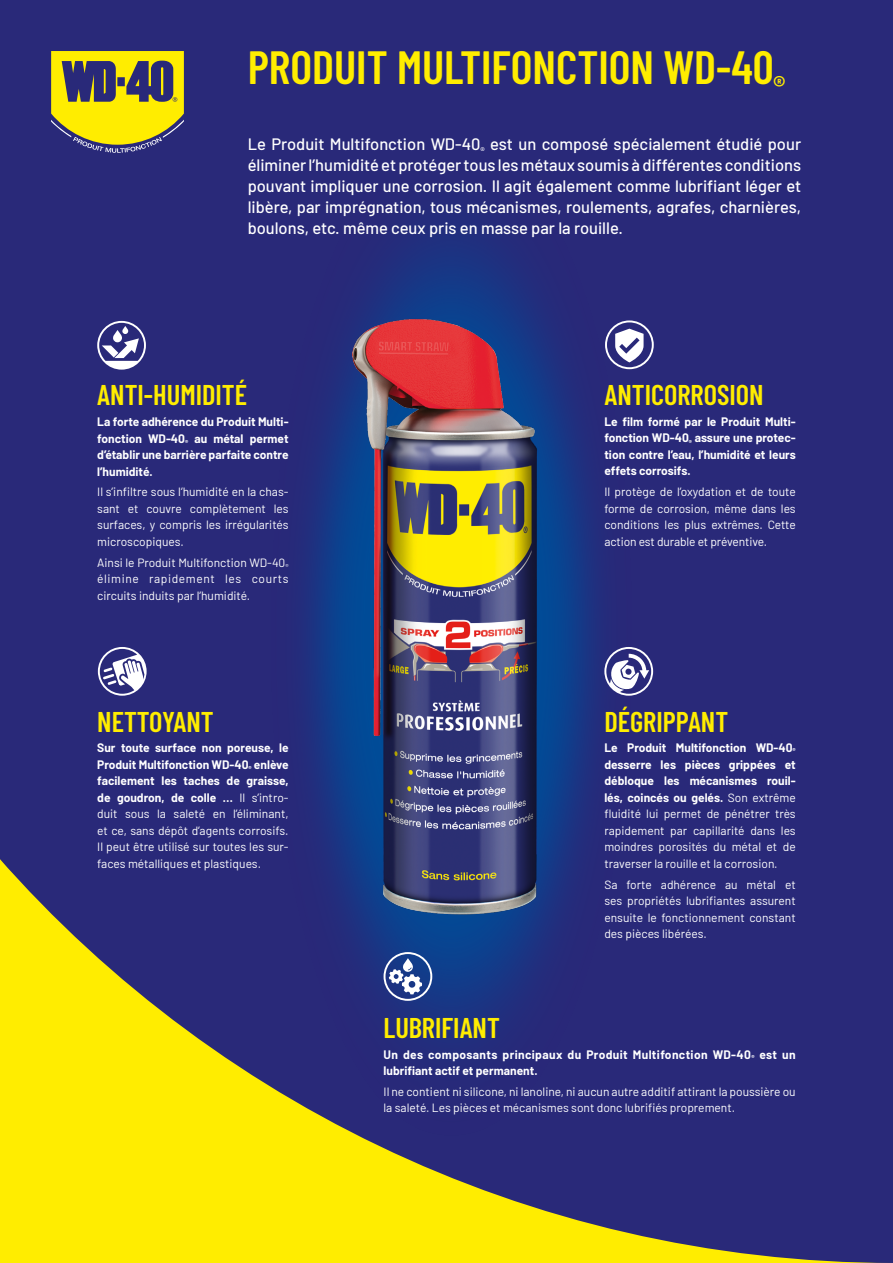
<style>
.page{position:relative;width:893px;height:1263px;background:#292979}
.page>*{position:absolute;margin:0;border:0;box-sizing:border-box;transform-origin:0 0}
.t1{font:600 46.5px "Barlow Condensed";color:#ffed00}
.t2{font:600 28.5px "Barlow Condensed";color:#ffed00}
.t3{font:500 16.5px/21px "Barlow";color:#fff;text-align:justify}
.t4{font:12px/16.5px "Barlow";color:#fff;text-align:justify}
.t5{font:700 12px/16.5px "Barlow";color:#fff;text-align:justify}
.t6{font:700 12px/16.5px "Barlow";letter-spacing:.03em;color:#fff}
.s1{font-weight:700}
</style>
<div class="page">
<img style="left:309px;top:244px;width:345px;height:587px">
<svg style="left:0;top:831px;width:886px;height:432px"></svg>
<svg style="left:97px;top:321px;width:49px;height:49px"></svg>
<svg style="left:604px;top:647px;width:49px;height:49px"></svg>
<svg style="left:605px;top:320px;width:49px;height:49px"></svg>
<svg style="left:98px;top:647px;width:49px;height:49px"></svg>
<img style="left:343px;top:309px;width:202px;height:631px">
<svg style="left:51px;top:51px;width:133px;height:102px"></svg>
<svg style="left:384px;top:952px;width:48px;height:49px"></svg>
<h1 class="t1" style="left:248px;top:34px;width:539px">PRODUIT MULTIFONCTION WD-40<sub>®</sub></h1>
<p class="t3" style="left:248px;top:132px;width:555px">Le Produit Multifonction WD-40<sub>®</sub> est un composé spécialement étudié pour éliminer l’humidité et protéger tous les métaux soumis à différentes conditions pouvant impliquer une corrosion. Il agit également comme lubrifiant léger et libère, par imprégnation, tous mécanismes, roulements, agrafes, charnières, boulons, etc. même ceux pris en masse par la rouille.</p>
<h2 class="t2" style="left:97px;top:375px;width:152px">ANTI-HUMIDITÉ</h2>
<p class="t5" style="left:97px;top:412px;width:193px">La forte adhérence du Produit Multi&shy;fonction WD-40<sub>®</sub> au métal permet d’établir une barrière parfaite contre l’humidité.</p>
<p class="t4" style="left:97px;top:483px;width:193px">Il s’infiltre sous l’humidité en la chas&shy;sant et couvre complètement les surfaces, y compris les irrégularités microscopiques.</p>
<p class="t4" style="left:97px;top:553px;width:193px">Ainsi le Produit Multifonction WD-40<sub>® </sub>élimine rapidement les courts circuits induits par l’humidité.</p>
<h2 class="t2" style="left:97px;top:701px;width:118px">NETTOYANT</h2>
<p class="t4" style="left:97px;top:739px;width:193px"><span class="s1">Sur toute surface non poreuse, le Produit Multifonction WD-40</span><sub>®</sub> <span class="s1">enlève facilement les taches de graisse, de goudron, de colle …</span> Il s’intro&shy;duit sous la saleté en l’éliminant, et ce, sans dépôt d’agents corrosifs.<br>Il peut être utilisé sur toutes les sur&shy;faces métalliques et plastiques.</p>
<h2 class="t2" style="left:604px;top:375px;width:161px">ANTICORROSION</h2>
<p class="t5" style="left:604px;top:412px;width:193px">Le film formé par le Produit Multi&shy;fonction WD-40<sub>®</sub> assure une protec&shy;tion contre l’eau, l’humidité et leurs effets corrosifs.</p>
<p class="t4" style="left:604px;top:483px;width:193px">Il protège de l’oxydation et de toute forme de corrosion, même dans les conditions les plus extrêmes. Cette action est durable et préventive.</p>
<h2 class="t2" style="left:604px;top:701px;width:125px">DÉGRIPPANT</h2>
<p class="t4" style="left:604px;top:739px;width:193px"><span class="s1">Le Produit Multifonction WD-40</span><sub>® </sub><span class="s1">desserre les pièces grippées et débloque les mécanismes rouil&shy;lés, coincés ou gelés.</span> Son extrême fluidité lui permet de pénétrer très rapidement par capillarité dans les moindres porosités du métal et de traverser la rouille et la corrosion.</p>
<p class="t4" style="left:604px;top:875px;width:193px">Sa forte adhérence au métal et ses propriétés lubrifiantes assurent ensuite le fonctionnement constant des pièces libérées.</p>
<h2 class="t2" style="left:384px;top:1007px;width:118px">LUBRIFIANT</h2>
<p class="t6" style="left:384px;top:1045px;width:414px">Un des composants principaux du Produit Multifonction WD-40<sub>®</sub> est un lubrifiant actif et permanent.</p>
<p class="t4" style="left:384px;top:1082px;width:414px">Il ne contient ni silicone, ni lanoline, ni aucun autre additif attirant la poussière ou la saleté. Les pièces et mécanismes sont donc lubrifiés proprement.</p>
</div>
